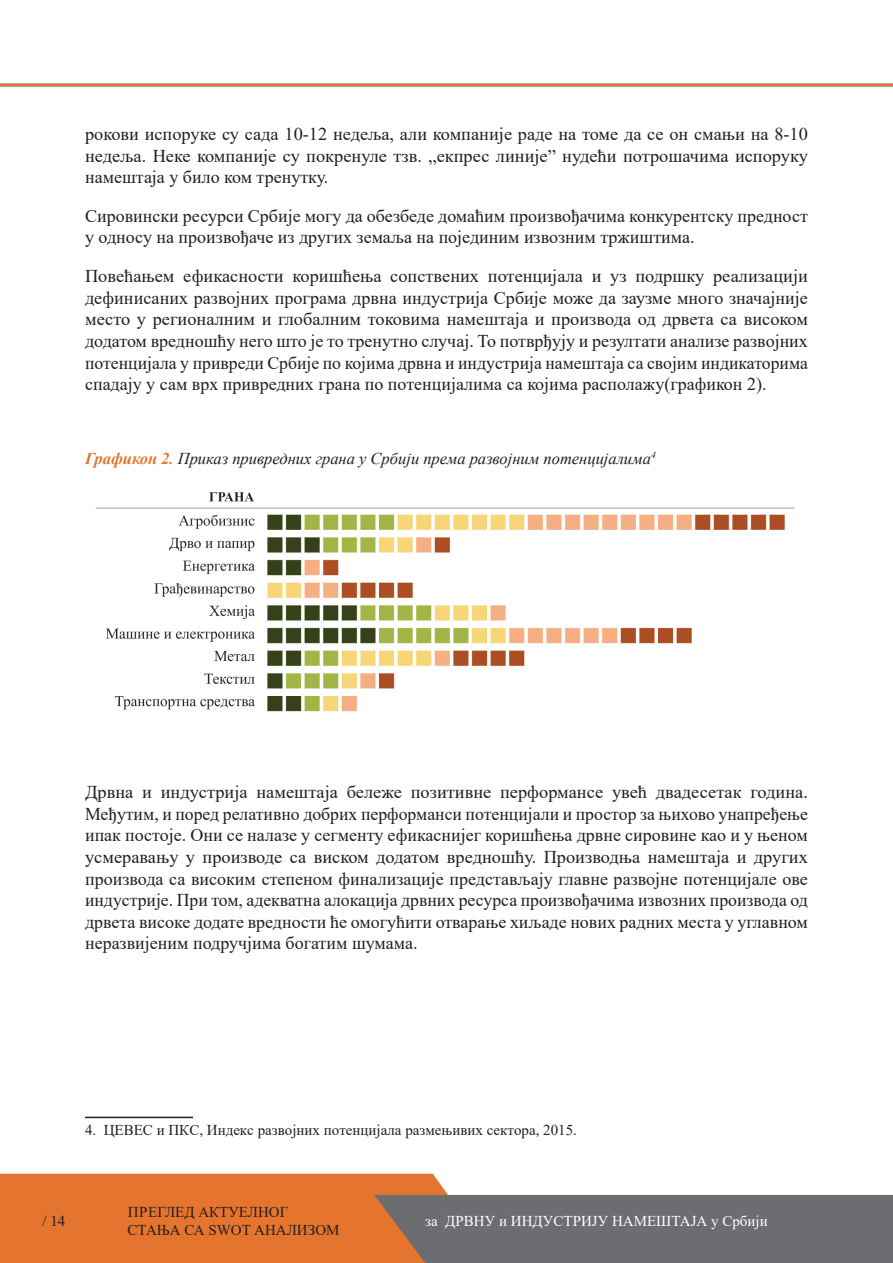
<style>
.page{position:relative;width:893px;height:1263px;background:#fff}
.page>*{position:absolute;margin:0;border:0;box-sizing:border-box;transform-origin:0 0}
.t1{font:18px/21.6px "Times New Roman";color:#231f20;text-align:justify}
.t2{font:italic 16.5px "Times New Roman";color:#231f20}
.t3{font:15px/18px "Times New Roman";color:#231f20}
.t4{font:15px "Times New Roman";color:#fff}
.s1{font-weight:700;color:#e5752e}
</style>
<div class="page">
<svg style="left:0;top:1174px;width:893px;height:89px;background:#b58161"></svg>
<hr style="left:0;top:84px;width:893px;height:3px;background:#e5752e">
<img style="left:95px;top:492px;width:700px;height:220px">
<hr style="left:85px;top:1117px;width:108px;height:1px;background:#231f20">
<p class="t1" style="left:85px;top:123px;width:724px">рокови испоруке су сада 10-12 недеља, али компаније раде на томе да се он смањи на 8-10 недеља. Неке компаније су покренуле тзв. „екпрес линије” нудећи потрошачима испоруку намештаја у било ком тренутку.</p>
<p class="t1" style="left:85px;top:204px;width:724px">Сировински ресурси Србије могу да обезбеде домаћим произвођачима конкурентску предност у односу на произвођаче из других земаља на појединим извозним тржиштима.</p>
<p class="t1" style="left:85px;top:265px;width:724px">Повећањем ефикасности коришћења сопствених потенцијала и уз подршку реализацији дефинисаних развојних програма дрвна индустрија Србије може да заузме много значајније место у регионалним и глобалним токовима намештаја и производа од дрвета са високом додатом вредношћу него што је то тренутно случај. То потврђују и резултати анализе развојних потенцијала у привреди Србије по којима дрвна и индустрија намештаја са својим индикаторима спадају у сам врх привредних грана по потенцијалима са којима располажу(графикон 2).</p>
<p class="t2" style="left:85px;top:447px;width:572px"><span class="s1">Графикон 2.</span> Приказ привредних грана у Србији према развојним потенцијалима<sup>4</sup></p>
<p class="t1" style="left:85px;top:781px;width:724px">Дрвна и индустрија намештаја бележе позитивне перформансе увећ двадесетак година.<br>Међутим, и поред релативно добрих перформанси потенцијали и простор за њихово унапређење ипак постоје. Они се налазе у сегменту ефикаснијег коришћења дрвне сировине као и у њеном усмеравању у производе са виском додатом вредношћу. Производња намештаја и других производа са високим степеном финализације представљају главне развојне потенцијале ове индустрије. При том, адекватна алокација дрвних ресурса произвођачима извозних производа од дрвета високе додате вредности ће омогућити отварање хиљаде нових радних места у углавном неразвијеним подручјима богатим шумама.</p>
<p class="t3" style="left:85px;top:1121px;width:30px">4. ЦЕВЕС</p>
<p class="t3" style="left:157px;top:1121px;width:23px">и ПКС</p>
<p class="t3" style="left:199px;top:1121px;width:379px">, Индекс развојних потенцијала размењивих сектора, 2015.</p>
<p class="t3" style="left:43px;top:1211px;width:24px">/ 14</p>
<p class="t3" style="left:128px;top:1202px;width:213px">ПреГЛЕД АКТУЕЛНОГ<br>СТАЊА СА SWOT АНАЛИЗОМ</p>
<p class="t4" style="left:425px;top:1210px;width:344px">за ДРВНУ и ИНДУСТРИЈУ НАМЕШТАЈА у Србији</p>
<p class="t4" style="left:425px;top:1211px;width:9px">§</p>
</div>
